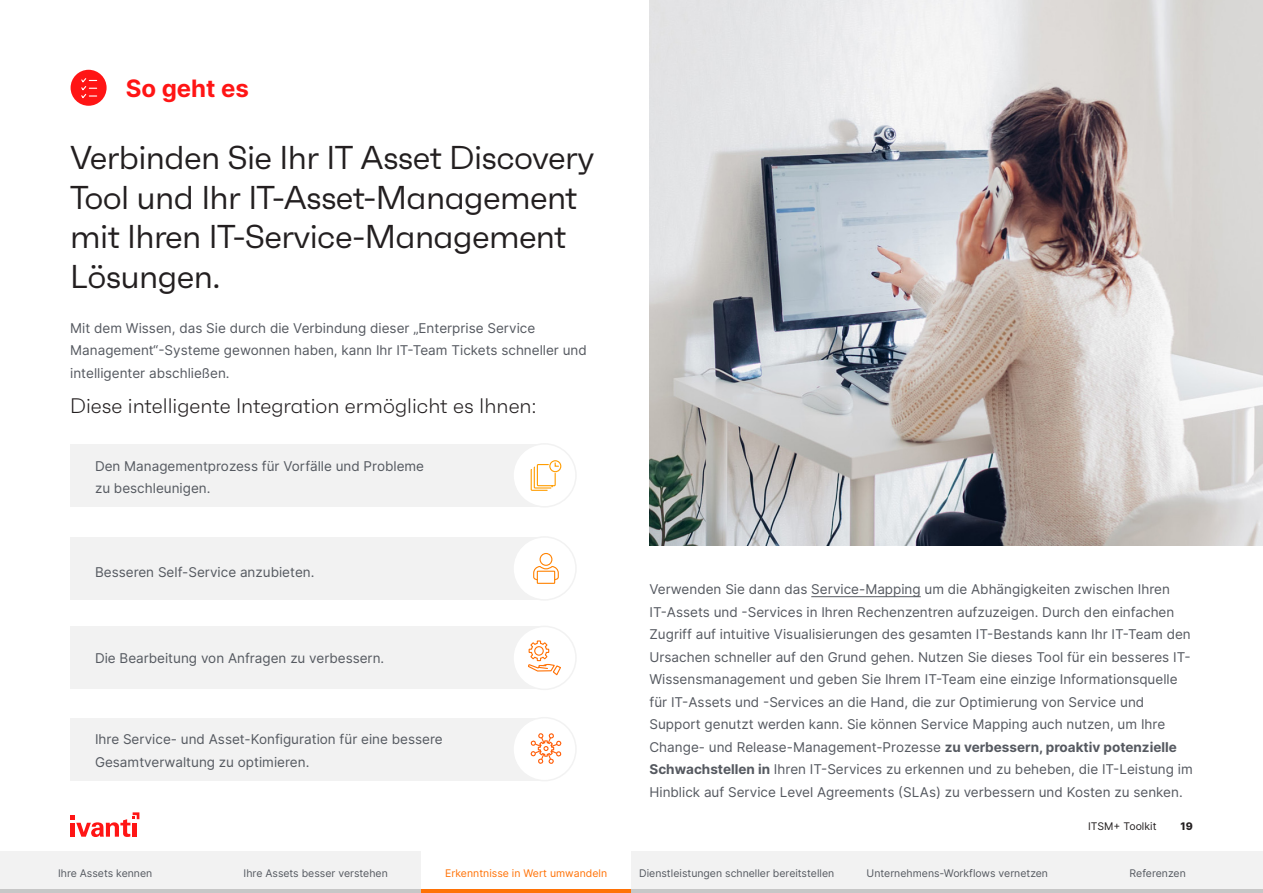
<style>
.page{position:relative;width:1263px;height:893px;background:#fff}
.page>*{position:absolute;margin:0;border:0;box-sizing:border-box;transform-origin:0 0}
.Heading_2{font:33px/39.6px "Faktum";letter-spacing:-.02em;color:#231f20}
.Eyebrow_Text_Style{font:700 24px "Inter";color:#ff1515}
.Heading_5{font:300 21px "Faktum";color:#231f20}
.t1{font:13.5px/22.5px "Inter";color:#555960}
.t2{font:10.5px "Inter";color:#555960}
.t3{font:10.5px "Inter";color:#ff7206}
.t4{font:10.5px "Inter";color:#231f20}
.t5{font:800 10.5px "Inter";color:#231f20}
.s1{font-weight:700}
</style>
<div class="page">
<img style="left:649px;top:0;width:614px;height:545px">
<svg style="left:70px;top:812px;width:69px;height:25px"></svg>
<hr style="left:421px;top:889px;width:210px;height:4px;background:#ff7206">
<div style="left:842px;top:851px;width:210px;height:42px;background:#f2f2f2"></div>
<hr style="left:842px;top:889px;width:210px;height:4px;background:#c7c7c7">
<div style="left:631px;top:851px;width:211px;height:42px;background:#f2f2f2"></div>
<hr style="left:631px;top:889px;width:211px;height:4px;background:#c7c7c7">
<div style="left:210px;top:851px;width:211px;height:42px;background:#f2f2f2"></div>
<hr style="left:210px;top:889px;width:211px;height:3px;background:#c7c7c7">
<div style="left:0;top:851px;width:210px;height:42px;background:#f2f2f2"></div>
<hr style="left:0;top:889px;width:210px;height:4px;background:#c7c7c7">
<div style="left:1052px;top:851px;width:211px;height:42px;background:#f2f2f2"></div>
<hr style="left:1052px;top:889px;width:211px;height:4px;background:#c7c7c7">
<div style="left:70px;top:718px;width:473px;height:63px;background:#f2f2f2"></div>
<div style="left:70px;top:626px;width:473px;height:63px;background:#f2f2f2"></div>
<div style="left:70px;top:537px;width:473px;height:63px;background:#f2f2f2"></div>
<div style="left:70px;top:444px;width:473px;height:63px;background:#f2f2f2"></div>
<div style="left:71px;top:70px;width:36px;height:36px;background:#ff1515;border-radius:50%"></div>
<div style="left:513px;top:718px;width:63px;height:63px;background:#fff;border-radius:50%"></div>
<div style="left:512px;top:717px;width:65px;height:64px;border:2px solid #f2f2f2;border-radius:50%"></div>
<div style="left:513px;top:626px;width:63px;height:63px;background:#fff;border-radius:50%"></div>
<div style="left:512px;top:626px;width:65px;height:64px;border:2px solid #f2f2f2;border-radius:50%"></div>
<div style="left:513px;top:537px;width:63px;height:63px;background:#fff;border-radius:50%"></div>
<div style="left:512px;top:536px;width:65px;height:65px;border:2px solid #f2f2f2;border-radius:50%"></div>
<div style="left:513px;top:444px;width:63px;height:63px;background:#fff;border-radius:50%"></div>
<div style="left:512px;top:443px;width:65px;height:65px;border:2px solid #f2f2f2;border-radius:50%"></div>
<hr style="left:811px;top:596px;width:110px;height:1px;background:#555960">
<svg style="left:81px;top:78px;width:16px;height:21px"></svg>
<svg style="left:530px;top:460px;width:32px;height:31px"></svg>
<svg style="left:533px;top:553px;width:26px;height:28px"></svg>
<div style="left:537px;top:571px;width:18px;height:13px;border:1px solid #ff8303"></div>
<svg style="left:528px;top:640px;width:33px;height:36px"></svg>
<svg style="left:530px;top:733px;width:32px;height:31px"></svg>
<p class="Eyebrow_Text_Style" style="left:126px;top:71px;width:125px">So geht es</p>
<p class="Heading_2" style="left:70px;top:137px;width:526px">Verbinden Sie Ihr IT Asset Discovery<br>Tool und Ihr IT-Asset-Management mit Ihren IT-Service-Management<br>Lösungen.</p>
<p class="t1" style="left:70px;top:316px;width:518px">Mit dem Wissen, das Sie durch die Verbindung dieser „Enterprise Service<br>Management“-Systeme gewonnen haben, kann Ihr IT-Team Tickets schneller und intelligenter abschließen.</p>
<p class="Heading_5" style="left:70px;top:394px;width:467px">Diese intelligente Integration ermöglicht es Ihnen:</p>
<p class="t1" style="left:95px;top:454px;width:331px">Den Managementprozess für Vorfälle und Probleme zu beschleunigen.</p>
<p class="t1" style="left:95px;top:561px;width:221px">Besseren Self-Service anzubieten.</p>
<p class="t1" style="left:95px;top:646px;width:291px">Die Bearbeitung von Anfragen zu verbessern.</p>
<p class="t1" style="left:95px;top:728px;width:349px">Ihre Service- und Asset-Konfiguration für eine bessere<br>Gesamtverwaltung zu optimieren.</p>
<p class="t1" style="left:649px;top:578px;width:545px">Verwenden Sie dann das Service-Mapping um die Abhängigkeiten zwischen Ihren IT-Assets und -Services in Ihren Rechenzentren aufzuzeigen. Durch den einfachen Zugriff auf intuitive Visualisierungen des gesamten IT-Bestands kann Ihr IT-Team den Ursachen schneller auf den Grund gehen. Nutzen Sie dieses Tool für ein besseres IT-Wissensmanagement und geben Sie Ihrem IT-Team eine einzige Informationsquelle für IT-Assets und -Services an die Hand, die zur Optimierung von Service und Support genutzt werden kann. Sie können Service Mapping auch nutzen, um Ihre Change- und Release-Management-Prozesse <span class="s1">zu verbessern, proaktiv potenzielle Schwachstellen in</span> Ihren IT-Services zu erkennen und zu beheben, die IT-Leistung im Hinblick auf Service Level Agreements (SLAs) zu verbessern und Kosten zu senken.</p>
<p class="t4" style="left:1088px;top:819px;width:70px">ITSM+ Toolkit</p>
<p class="t5" style="left:1180px;top:819px;width:14px">19</p>
<p class="t2" style="left:58px;top:866px;width:96px">Ihre Assets kennen</p>
<p class="t2" style="left:244px;top:866px;width:146px">Ihre Assets besser verstehen</p>
<p class="t3" style="left:445px;top:866px;width:163px">Erkenntnisse in Wert umwandeln</p>
<p class="t2" style="left:639px;top:866px;width:197px">Dienstleistungen schneller bereitstellen</p>
<p class="t2" style="left:866px;top:866px;width:183px">Unternehmens-Workflows vernetzen</p>
<p class="t2" style="left:1129px;top:866px;width:58px">Referenzen</p>
</div>
